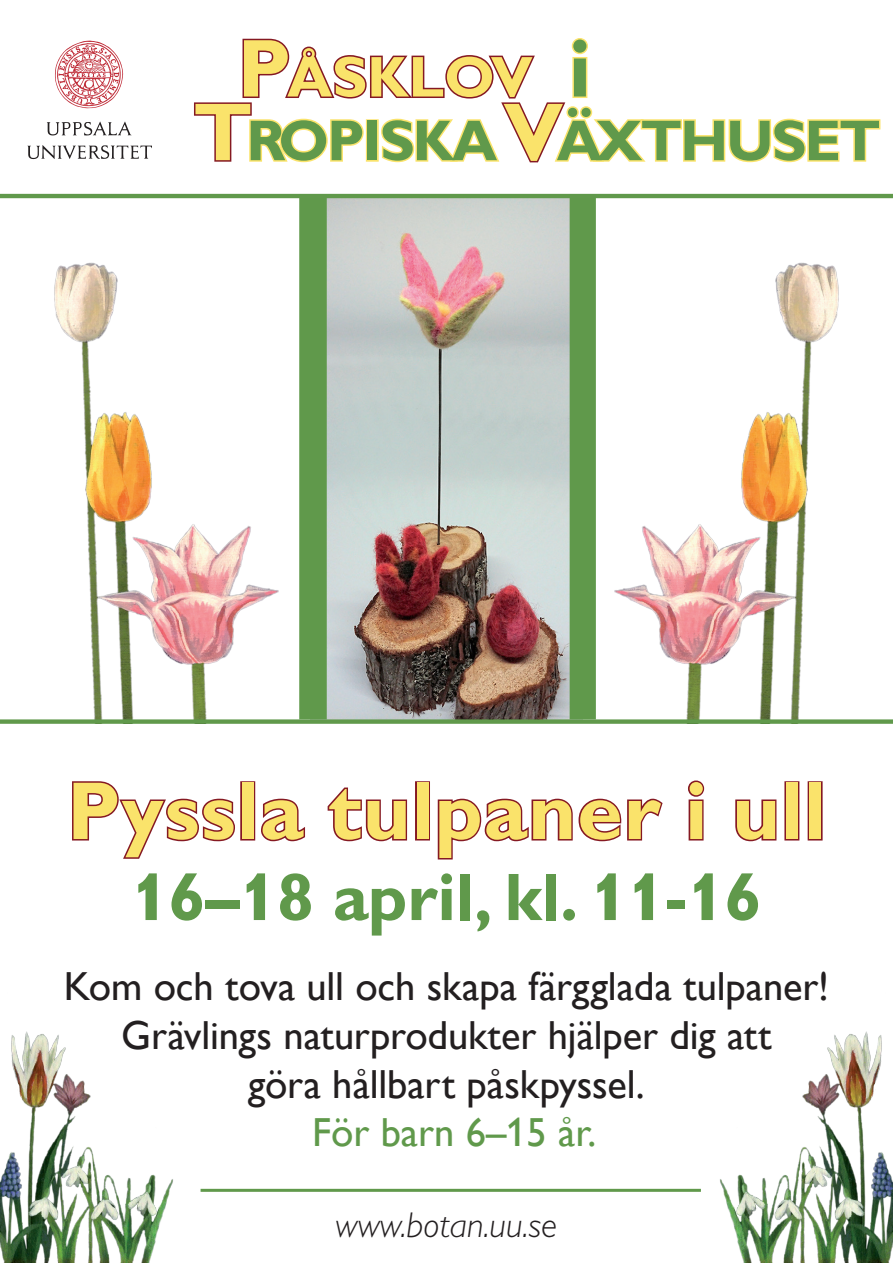
<style>
.page{position:relative;width:893px;height:1263px;background:#fff}
.page>*{position:absolute;margin:0;border:0;box-sizing:border-box;transform-origin:0 0}
.t1{font:700 82.5px "Gill Alt One";letter-spacing:.01em;color:#fae36b}
.t2{font:700 67.5px "Gill Alt One";color:#60994b}
.t3{font:700 57.75px "Gill Alt One";letter-spacing:-.035em;color:#60994b}
.t4{font:700 57.75px "Gill Alt One";color:#fae36b}
.t5{font:40.5px/48.6px "Gill Alt One";letter-spacing:-.005em;color:#231f20;text-align:center}
.t6{font:40.5px "Gill Alt One";color:#60994b}
.t7{font:italic 300 36px "Gill Alt One";color:#231f20}
.s1{font-size:82.5px}
.s2{font-size:82.5px;color:#60994b}
.s3{font-size:82.5px;color:#fae36b}
</style>
<div class="page">
<svg style="left:72px;top:781px;width:163px;height:78px"></svg>
<div style="left:240px;top:781px;width:15px;height:59px;border:3px solid #851922"></div>
<svg style="left:261px;top:798px;width:44px;height:44px"></svg>
<svg style="left:327px;top:787px;width:81px;height:55px"></svg>
<div style="left:415px;top:781px;width:15px;height:59px;border:3px solid #851922"></div>
<svg style="left:437px;top:798px;width:226px;height:62px"></svg>
<svg style="left:688px;top:780px;width:17px;height:61px"></svg>
<svg style="left:735px;top:799px;width:42px;height:43px"></svg>
<div style="left:784px;top:781px;width:15px;height:59px;border:3px solid #851922"></div>
<div style="left:808px;top:781px;width:15px;height:59px;border:3px solid #851922"></div>
<hr style="left:201px;top:1189px;width:500px;height:3px;background:#60994b">
<img style="left:720px;top:1031px;width:173px;height:232px">
<img style="left:0;top:1031px;width:173px;height:232px">
<img style="left:327px;top:198px;width:243px;height:521px">
<img style="left:54px;top:262px;width:225px;height:457px">
<img style="left:614px;top:262px;width:225px;height:457px">
<div style="left:299px;top:196px;width:28px;height:523px;background:#60994b;border:1px solid #60994b"></div>
<div style="left:570px;top:196px;width:26px;height:523px;background:#60994b;border:1px solid #60994b"></div>
<div style="left:0;top:719px;width:893px;height:5px;background:#60994b"></div>
<hr style="left:0;top:194px;width:893px;height:4px;background:#60994b">
<svg style="left:47px;top:121px;width:85px;height:15px"></svg>
<svg style="left:27px;top:145px;width:125px;height:14px"></svg>
<svg style="left:55px;top:41px;width:68px;height:67px"></svg>
<svg style="left:194px;top:38px;width:687px;height:125px"></svg>
<h3 class="t4" style="left:237px;top:44px;width:355px"><span class="s1">P</span>ÅSKLOV <span class="s2">i</span></h3>
<h3 class="t3" style="left:193px;top:107px;width:686px"><span class="s3">T</span>ROPISKA<span class="s3">V</span>ÄXTHUSET</h3>
<h1 class="t1" style="left:67px;top:763px;width:761px">Pyssla tulpaner i ull</h1>
<h2 class="t2" style="left:131px;top:858px;width:632px">16–18 april, kl. 11-16</h2>
<p class="t5" style="left:64px;top:962px;width:767px">Kom och tova ull och skapa färgglada tulpaner!<br>Grävlings naturprodukter hjälper dig att<br>göra hållbart påskpyssel.</p>
<p class="t6" style="left:312px;top:1109px;width:286px">För barn 6–15 år.</p>
<p class="t7" style="left:336px;top:1204px;width:223px">www.botan.uu.se</p>
</div>
